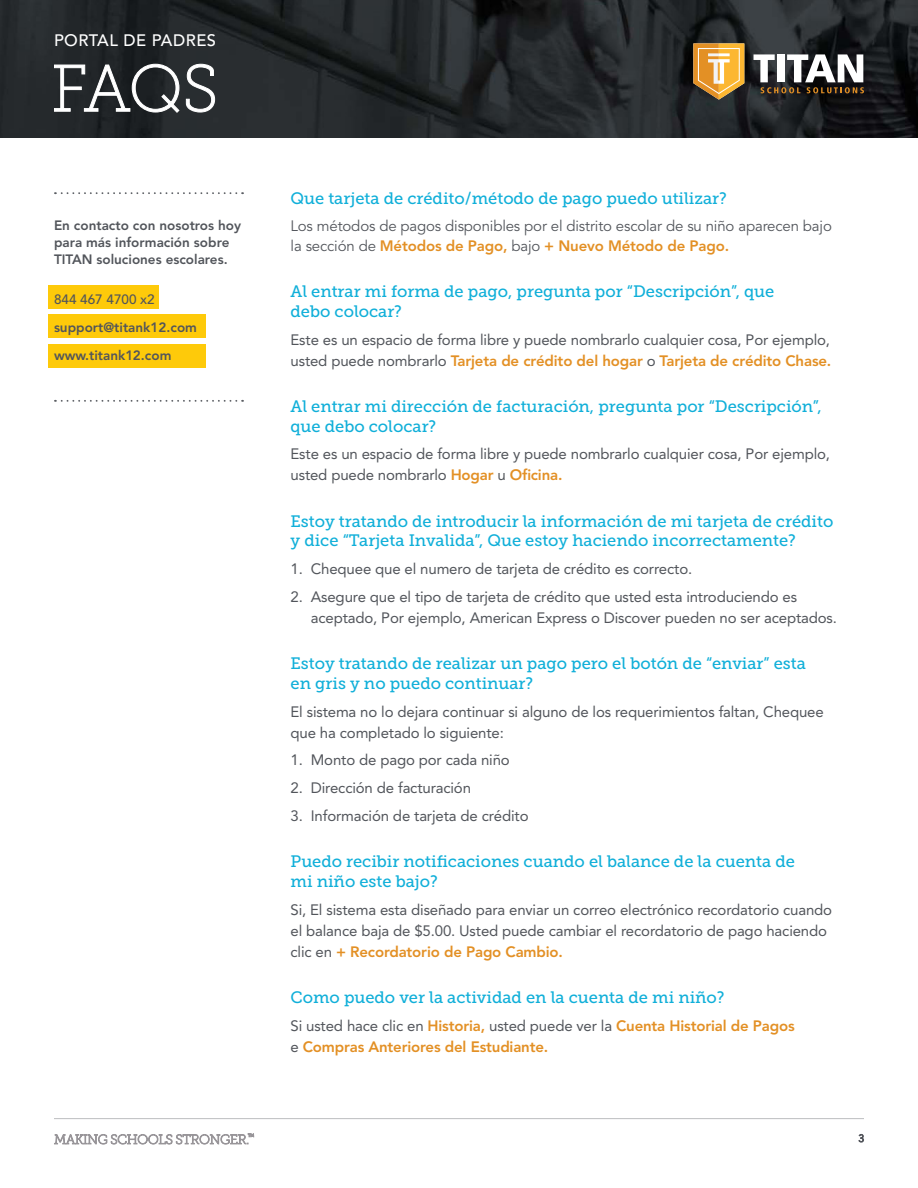
<style>
.page{position:relative;width:918px;height:1188px;background:#fff}
.page>*{position:absolute;margin:0;border:0;box-sizing:border-box;transform-origin:0 0}
.t1{font:66px "Museo Slab 100";color:#fff}
.Question{font:16.5px/19.5px "Museo Slab 500";color:#10afd9}
.t2{font:500 16.5px "Avenir";letter-spacing:.03em;color:#fff}
.Body_Copy{font:15px/21px "Avenir";letter-spacing:-.01em;color:#52555b}
.Body_Copy-2{font:15px/20.2px "Avenir";letter-spacing:-.01em;color:#52555b}
.Body_Copy-3{font:800 15px/21px "Avenir";letter-spacing:-.01em;color:#e39025}
.t3{font:800 13.5px/17.2px "Avenir";color:#52555b}
.t4{font:500 13.5px "Avenir";color:#52555b}
.s1{font-weight:800;color:#e39025}
.s2{font-weight:400;color:#52555b}
</style>
<div class="page">
<img style="left:0;top:0;width:918px;height:137px">
<svg style="left:693px;top:43px;width:51px;height:57px;background:#d29f4f"></svg>
<svg style="left:754px;top:54px;width:110px;height:39px"></svg>
<svg style="left:54px;top:64px;width:125px;height:49px;background:#3d4143"></svg>
<svg style="left:186px;top:64px;width:29px;height:48px"></svg>
<svg style="left:859px;top:1134px;width:5px;height:8px"></svg>
<svg style="left:54px;top:1133px;width:200px;height:11px"></svg>
<hr style="left:54px;top:1118px;width:810px;height:1px;background:#bcbdc0">
<svg style="left:55px;top:400px;width:181px;height:2px"></svg>
<svg style="left:55px;top:192px;width:181px;height:2px"></svg>
<div style="left:48px;top:314px;width:158px;height:24px;background:#feca0a"></div>
<div style="left:48px;top:344px;width:158px;height:24px;background:#feca0a"></div>
<div style="left:48px;top:285px;width:111px;height:24px;background:#feca0a"></div>
<p class="t2" style="left:54px;top:30px;width:164px">PORTAL DE PADRES</p>
<h1 class="t1" style="left:51px;top:53px;width:169px">FAQS</h1>
<p class="t3" style="left:54px;top:217px;width:189px">En contacto con nosotros hoy para más información sobre<br>TITAN soluciones escolares.</p>
<p class="t4" style="left:54px;top:292px;width:102px">844 467 4700 x2</p>
<p class="t3" style="left:54px;top:319px;width:145px">support@titank12.com</p>
<p class="t3" style="left:54px;top:347px;width:119px">www.titank12.com</p>
<p class="Question" style="left:291px;top:188px;width:438px">Que tarjeta de crédito/método de pago puedo utilizar?</p>
<p class="Body_Copy-2" style="left:291px;top:216px;width:543px">Los métodos de pagos disponibles por el distrito escolar de su niño aparecen bajo la sección de <span class="s1">Métodos de Pago,</span> bajo <span class="s1">+ Nuevo Método de Pago.</span></p>
<p class="Question" style="left:291px;top:282px;width:485px">Al entrar mi forma de pago, pregunta por “Descripción”, que debo colocar?</p>
<p class="Body_Copy" style="left:291px;top:329px;width:542px">Este es un espacio de forma libre y puede nombrarlo cualquier cosa, Por ejemplo, usted puede nombrarlo <span class="s1">Tarjeta de crédito del hogar</span> o <span class="s1">Tarjeta de crédito Chase.</span></p>
<p class="Question" style="left:291px;top:397px;width:533px">Al entrar mi dirección de facturación, pregunta por “Descripción”, que debo colocar?</p>
<p class="Body_Copy" style="left:291px;top:444px;width:541px">Este es un espacio de forma libre y puede nombrarlo cualquier cosa, Por ejemplo, usted puede nombrarlo <span class="s1">Hogar</span> u <span class="s1">Oficina.</span></p>
<p class="Question" style="left:291px;top:511px;width:544px">Estoy tratando de introducir la información de mi tarjeta de crédito y dice “Tarjeta Invalida”, Que estoy haciendo incorrectamente?</p>
<p class="Body_Copy" style="left:291px;top:558px;width:403px">1. Chequee que el numero de tarjeta de crédito es correcto.</p>
<p class="Body_Copy" style="left:311px;top:586px;width:528px;text-indent:-20px">2. Asegure que el tipo de tarjeta de crédito que usted esta introduciendo es aceptado, Por ejemplo, American Express o Discover pueden no ser aceptados.</p>
<p class="Question" style="left:291px;top:654px;width:517px">Estoy tratando de realizar un pago pero el botón de “enviar” esta en gris y no puedo continuar?</p>
<p class="Body_Copy" style="left:291px;top:701px;width:535px">El sistema no lo dejara continuar si alguno de los requerimientos faltan, Chequee que ha completado lo siguiente:</p>
<p class="Body_Copy" style="left:291px;top:750px;width:221px">1. Monto de pago por cada niño</p>
<p class="Body_Copy" style="left:291px;top:777px;width:182px">2. Dirección de facturación</p>
<p class="Body_Copy" style="left:291px;top:805px;width:240px">3. Información de tarjeta de crédito</p>
<p class="Question" style="left:291px;top:852px;width:506px">Puedo recibir notificaciones cuando el balance de la cuenta de mi niño este bajo?</p>
<p class="Body_Copy" style="left:291px;top:899px;width:543px">Si, El sistema esta diseñado para enviar un correo electrónico recordatorio cuando el balance baja de $5.00. Usted puede cambiar el recordatorio de pago haciendo clic en <span class="s1">+ Recordatorio de Pago Cambio.</span></p>
<p class="Question" style="left:291px;top:988px;width:436px">Como puedo ver la actividad en la cuenta de mi niño?</p>
<p class="Body_Copy-3" style="left:291px;top:1015px;width:506px"><span class="s2">Si usted hace clic en</span> Historia, <span class="s2">usted puede ver la</span> Cuenta Historial de Pagos <span class="s2">e</span> Compras Anteriores del Estudiante.</p>
</div>
